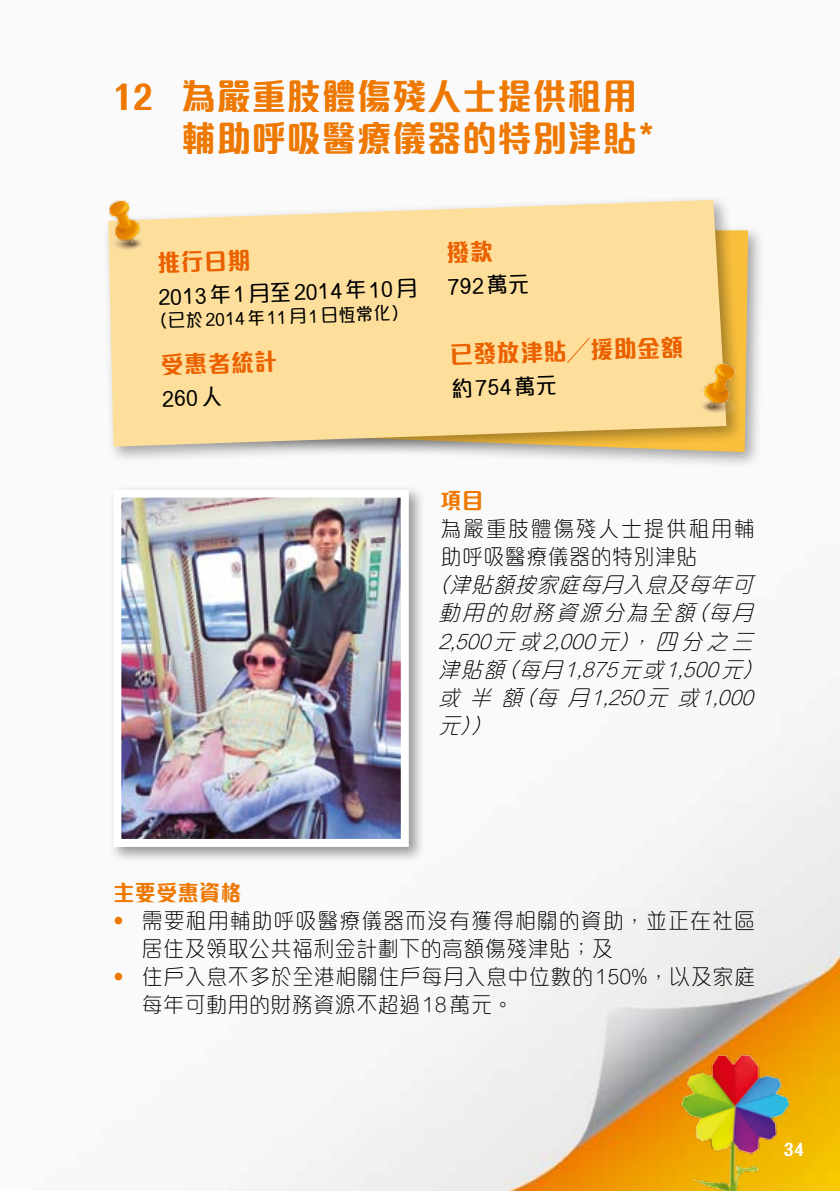
<style>
.page{position:relative;width:840px;height:1191px;background:#fff}
.page>*{position:absolute;margin:0;border:0;box-sizing:border-box;transform-origin:0 0}
.t1{font:800 36px/42px "M Elle HK";letter-spacing:.025em;color:#ee7800;scale:.95 1}
.t2{font:800 24px "M Elle HK";color:#eb6100;scale:.95 1}
.t3{font:italic 300 22px/28px "M Elle HK";color:#000;scale:.95 1}
.t4{font:300 22px/28px "M Elle HK";letter-spacing:.05em;color:#000;scale:.95 1}
.t5{font:300 22px/28px "M Elle HK";letter-spacing:.03em;color:#000;scale:.95 1}
.t6{font:500 22px "M Elle HK";color:#000;scale:.95 1}
.t7{font:300 22px/28px "M Elle HK";letter-spacing:.08em;color:#000;scale:.95 1}
.t8{font:800 22px "M Elle HK";letter-spacing:.025em;color:#ee7800;scale:.95 1}
.t9{font:500 18px "M Elle HK";color:#000;scale:.95 1}
.t10{font:800 18px "M Elle HK";color:#fff;scale:.95 1}
.s1{color:#ee7800}
</style>
<div class="page">
<img style="left:250px;top:688px;width:589px;height:503px">
<img style="left:675px;top:1037px;width:121px;height:154px">
<div style="left:108px;top:484px;width:317px;height:379px;background:#000;opacity:.4"></div>
<img style="left:122px;top:498px;width:277px;height:340px">
<div style="left:113px;top:489px;width:295px;height:358px;border:8px solid #fff"></div>
<div style="left:173px;top:223px;width:592px;height:246px;background:#000;opacity:.35"></div>
<div style="left:102px;top:194px;width:641px;height:270px;background:#000;opacity:.35"></div>
<svg style="left:108px;top:200px;width:618px;height:246px;background:#f9dd9b"></svg>
<img style="left:102px;top:194px;width:55px;height:70px">
<img style="left:687px;top:350px;width:70px;height:77px">
<svg style="left:447px;top:240px;width:45px;height:23px"></svg>
<h1 class="t1" style="left:181px;top:77px;width:500px;text-indent:-68px">12 為嚴重肢體傷殘人士提供租用輔助呼吸醫療儀器的特別津貼*</h1>
<p class="t2" style="left:157px;top:251px;width:99px;rotate:-2deg">推行日期</p>
<p class="t6" style="left:158px;top:286px;width:274px;rotate:-2deg">2013年1月至2014年10月</p>
<p class="t9" style="left:150px;top:312px;width:272px;rotate:-2deg">（已於2014年11月1日恆常化）</p>
<p class="t2" style="left:160px;top:353px;width:124px;rotate:-2deg">受惠者統計</p>
<p class="t6" style="left:162px;top:388px;width:65px;rotate:-2deg">260人</p>
<p class="t6" style="left:447px;top:276px;width:87px;rotate:-2deg">792萬元</p>
<p class="t2" style="left:449px;top:343px;width:247px;rotate:-2deg">已發放津貼╱援助金額</p>
<p class="t6" style="left:451px;top:377px;width:112px;rotate:-2deg">約754萬元</p>
<p class="t8" style="left:440px;top:490px;width:46px">項目</p>
<p class="t7" style="left:440px;top:515px;width:332px">為嚴重肢體傷殘人士提供租用輔助呼吸醫療儀器的特別津貼</p>
<p class="t3" style="left:438px;top:571px;width:349px;text-indent:-10px">（津貼額按家庭每月入息及每年可動用的財務資源分為全額（每月<br>2,500 元或 2,000 元），四分之三津貼額（每月 1,875 元或 1,500 元）或半額（每月 1,250 元或 1,000元））</p>
<p class="t8" style="left:113px;top:881px;width:136px">主要受惠資格</p>
<p class="t4" style="left:142px;top:906px;width:646px;text-indent:-34px"><span class="s1">•</span> 需要租用輔助呼吸醫療儀器而沒有獲得相關的資助，並正在社區居住及領取公共福利金計劃下的高額傷殘津貼；及</p>
<p class="t5" style="left:142px;top:962px;width:646px;text-indent:-34px"><span class="s1">•</span> 住戶入息不多於全港相關住戶每月入息中位數的150%，以及家庭每年可動用的財務資源不超過18萬元。</p>
<p class="t10" style="left:783px;top:1140px;width:22px">34</p>
</div>
